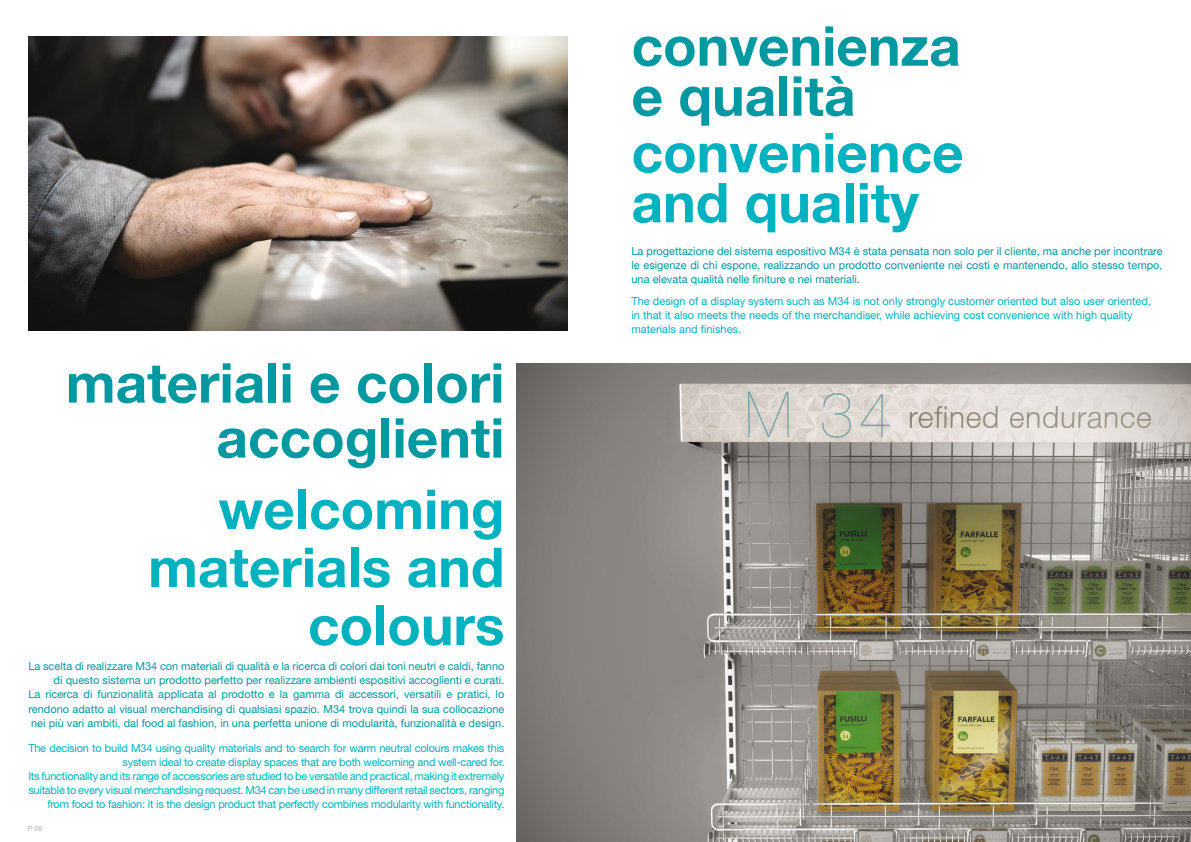
<style>
.page{position:relative;width:1191px;height:842px;background:#fff}
.page>*{position:absolute;margin:0;border:0;box-sizing:border-box;transform-origin:0 0}
.t1{font:700 55px/58px "Helvetica Neue LT Std";color:#00b2c0;text-align:right}
.t2{font:700 55px/55px "Helvetica Neue LT Std";color:#0098a1;text-align:right}
.t3{font:11px/14px "Helvetica Neue LT Std";color:#0098a1;text-align:justify}
.t4{font:11px/14px "Helvetica Neue LT Std";letter-spacing:-.02em;color:#00b2c0;text-align:right}
.t5{font:11px/14px "Helvetica Neue LT Std";color:#00b2c0}
.t6{font:700 7px "Helvetica Neue LT Std";color:#c6c7c8}
</style>
<div class="page">
<img style="left:29px;top:36px;width:538px;height:294px">
<img style="left:516px;top:363px;width:675px;height:479px">
<h1 class="t2" style="left:66px;top:354px;width:440px">materiali e colori accoglienti</h1>
<h1 class="t1" style="left:148px;top:479px;width:358px">welcoming materials and colours</h1>
<p class="t3" style="left:28px;top:659px;width:477px;text-align:right">La scelta di realizzare M34 con materiali di qualità e la ricerca di colori dai toni neutri e caldi, fanno di questo sistema un prodotto perfetto per realizzare ambienti espositivi accoglienti e curati.<br>La ricerca di funzionalità applicata al prodotto e la gamma di accessori, versatili e pratici, lo rendono adatto al visual merchandising di qualsiasi spazio. M34 trova quindi la sua collocazione nei più vari ambiti, dal food al fashion, in una perfetta unione di modularità, funzionalità e design.</p>
<p class="t4" style="left:28px;top:741px;width:477px">The decision to build M34 using quality materials and to search for warm neutral colours makes this system ideal to create display spaces that are both welcoming and well-cared for.<br>Its functionality and its range of accessories are studied to be versatile and practical, making it extremely suitable to every visual merchandising request. M34 can be used in many different retail sectors, ranging from food to fashion: it is the design product that perfectly combines modularity with functionality.</p>
<p class="t6" style="left:28px;top:824px;width:16px">P 08</p>
<h1 class="t2" style="left:631px;top:20px;width:331px;line-height:50px;text-align:left">convenienza e qualità</h1>
<h1 class="t1" style="left:631px;top:127px;width:334px;line-height:50px;text-align:left">convenience and quality</h1>
<p class="t3" style="left:631px;top:244px;width:532px">La progettazione del sistema espositivo M34 è stata pensata non solo per il cliente, ma anche per incontrare le esigenze di chi espone, realizzando un prodotto conveniente nei costi e mantenendo, allo stesso tempo, una elevata qualità nelle finiture e nei materiali.</p>
<p class="t5" style="left:631px;top:294px;width:521px">The design of a display system such as M34 is not only strongly customer oriented but also user oriented, in that it also meets the needs of the merchandiser, while achieving cost convenience with high quality materials and finishes.</p>
</div>
